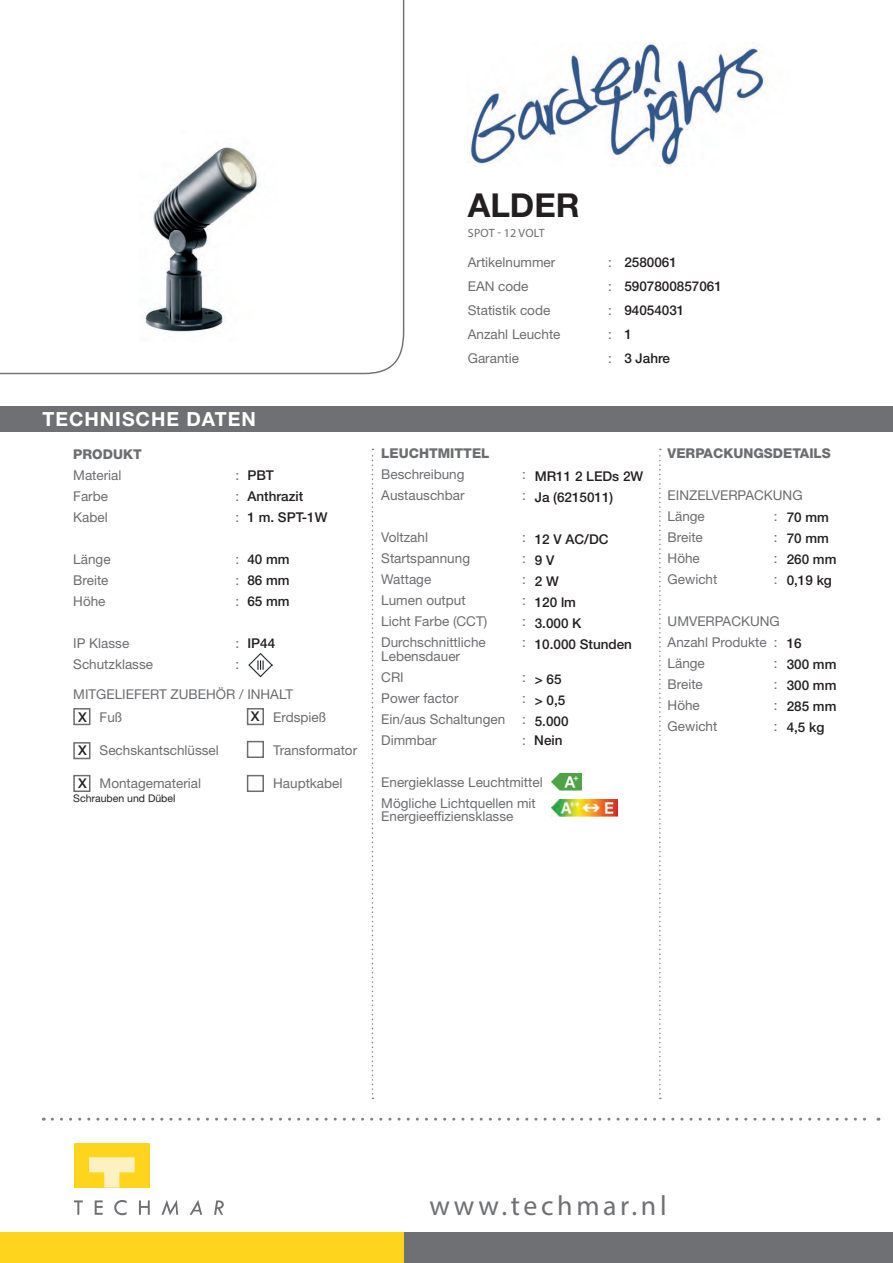
<style>
.page{position:relative;width:893px;height:1263px;background:#fff}
.page>*{position:absolute;margin:0;border:0;box-sizing:border-box;transform-origin:0 0}
.t1{font:700 33px "Helvetica Neue LT Std";color:#231f20}
.t2{font:27.9px "Myriad Pro";letter-spacing:.13em;color:#6f7073}
.t3{font:700 19.5px "Helvetica Neue LT Std";letter-spacing:.05em;color:#fff}
.t4{font:13.5px/21px "Helvetica Neue LT Std";color:#6c6d70}
.t5{font:500 13.5px/21px "Helvetica Neue LT Std";color:#231f20}
.t6{font:800 13.5px "Helvetica Neue LT Std";color:#6c6d70}
.t7{font:12px "Myriad Pro";letter-spacing:.02em;color:#6c6d70}
.t8{font:10.5px "Helvetica Neue LT Std";color:#231f20}
</style>
<div class="page">
<svg style="left:0;top:0;width:405px;height:375px"></svg>
<div style="left:0;top:406px;width:893px;height:26px;background:#6f7073"></div>
<svg style="left:52px;top:1118px;width:827px;height:3px"></svg>
<svg style="left:372px;top:449px;width:1px;height:650px"></svg>
<svg style="left:659px;top:449px;width:2px;height:650px"></svg>
<div style="left:404px;top:1232px;width:489px;height:31px;background:#6f7073"></div>
<div style="left:0;top:1232px;width:404px;height:31px;background:#fed41d"></div>
<svg style="left:74px;top:1200px;width:9px;height:15px"></svg>
<svg style="left:95px;top:1200px;width:8px;height:15px"></svg>
<svg style="left:139px;top:1200px;width:11px;height:15px"></svg>
<svg style="left:190px;top:1200px;width:12px;height:15px"></svg>
<svg style="left:214px;top:1200px;width:10px;height:15px"></svg>
<svg style="left:114px;top:1200px;width:13px;height:15px"></svg>
<svg style="left:161px;top:1200px;width:17px;height:15px"></svg>
<div style="left:74px;top:1143px;width:76px;height:44px;background:#fed41d"></div>
<svg style="left:89px;top:1157px;width:46px;height:30px"></svg>
<img style="left:128px;top:131px;width:150px;height:210px">
<div style="left:73px;top:708px;width:17px;height:17px;border:2px solid #6c6d70"></div>
<div style="left:73px;top:742px;width:17px;height:17px;border:2px solid #6c6d70"></div>
<div style="left:73px;top:775px;width:17px;height:17px;border:2px solid #6c6d70"></div>
<div style="left:247px;top:708px;width:17px;height:17px;border:2px solid #6c6d70"></div>
<div style="left:247px;top:741px;width:17px;height:17px;border:2px solid #6c6d70"></div>
<div style="left:247px;top:775px;width:17px;height:17px;border:2px solid #6c6d70"></div>
<img style="left:248px;top:653px;width:25px;height:24px">
<img style="left:551px;top:774px;width:30px;height:17px">
<img style="left:551px;top:800px;width:66px;height:17px">
<img style="left:469px;top:43px;width:296px;height:124px">
<h3 class="t3" style="left:43px;top:407px;width:215px">TECHNISCHE DATEN</h3>
<p class="t6" style="left:73px;top:446px;width:70px">PRODUKT</p>
<p class="t4" style="left:73px;top:464px;width:50px">Material</p>
<p class="t4" style="left:235px;top:464px;width:5px">:</p>
<p class="t4" style="left:73px;top:485px;width:36px">Farbe</p>
<p class="t4" style="left:235px;top:485px;width:5px">:</p>
<p class="t4" style="left:73px;top:506px;width:36px">Kabel</p>
<p class="t4" style="left:235px;top:506px;width:5px">:</p>
<p class="t4" style="left:73px;top:548px;width:39px">Länge</p>
<p class="t4" style="left:235px;top:548px;width:5px">:</p>
<p class="t4" style="left:73px;top:569px;width:37px">Breite</p>
<p class="t4" style="left:235px;top:569px;width:5px">:</p>
<p class="t4" style="left:73px;top:590px;width:34px">Höhe</p>
<p class="t4" style="left:235px;top:590px;width:5px">:</p>
<p class="t4" style="left:73px;top:632px;width:57px">IP Klasse</p>
<p class="t4" style="left:235px;top:632px;width:5px">:</p>
<p class="t4" style="left:73px;top:653px;width:81px">Schutzklasse</p>
<p class="t4" style="left:235px;top:653px;width:5px">:</p>
<p class="t4" style="left:73px;top:683px;width:221px">MITGELIEFERT ZUBEHÖR / INHALT</p>
<p class="t5" style="left:247px;top:465px;width:82px">PBT<br>Anthrazit<br>1 m. SPT-1W</p>
<p class="t5" style="left:247px;top:549px;width:44px;text-align:justify">40 mm 86 mm 65 mm</p>
<p class="t5" style="left:247px;top:633px;width:29px">IP44</p>
<p class="t5" style="left:78px;top:706px;width:10px">X</p>
<p class="t5" style="left:251px;top:706px;width:10px">X</p>
<p class="t5" style="left:78px;top:739px;width:10px">X</p>
<p class="t5" style="left:78px;top:772px;width:10px">X</p>
<p class="t4" style="left:100px;top:707px;width:24px">Fuß</p>
<p class="t4" style="left:100px;top:740px;width:121px">Sechskantschlüssel</p>
<p class="t4" style="left:100px;top:773px;width:103px">Montagematerial</p>
<p class="t8" style="left:73px;top:792px;width:104px">Schrauben und Dübel</p>
<p class="t4" style="left:273px;top:707px;width:55px">Erdspieß</p>
<p class="t4" style="left:273px;top:740px;width:86px">Transformator</p>
<p class="t4" style="left:273px;top:773px;width:71px">Hauptkabel</p>
<h1 class="t1" style="left:468px;top:185px;width:113px">ALDER</h1>
<p class="t7" style="left:468px;top:225px;width:78px">SPOT - 12 VOLT</p>
<p class="t4" style="left:468px;top:252px;width:89px">Artikelnummer</p>
<p class="t4" style="left:608px;top:252px;width:5px">:</p>
<p class="t4" style="left:468px;top:276px;width:62px">EAN code</p>
<p class="t4" style="left:608px;top:276px;width:5px">:</p>
<p class="t4" style="left:468px;top:300px;width:84px">Statistik code</p>
<p class="t4" style="left:608px;top:300px;width:5px">:</p>
<p class="t4" style="left:468px;top:324px;width:94px">Anzahl Leuchte</p>
<p class="t4" style="left:608px;top:324px;width:5px">:</p>
<p class="t4" style="left:468px;top:348px;width:53px">Garantie</p>
<p class="t4" style="left:608px;top:348px;width:5px">:</p>
<p class="t5" style="left:624px;top:250px;width:99px;line-height:24px">2580061<br>5907800857061<br>94054031<br>1<br>3 Jahre</p>
<p class="t6" style="left:381px;top:445px;width:110px">LEUCHTMITTEL</p>
<p class="t4" style="left:381px;top:464px;width:85px">Beschreibung</p>
<p class="t4" style="left:522px;top:464px;width:5px">:</p>
<p class="t4" style="left:381px;top:485px;width:85px">Austauschbar</p>
<p class="t4" style="left:522px;top:485px;width:5px">:</p>
<p class="t4" style="left:381px;top:527px;width:48px">Voltzahl</p>
<p class="t4" style="left:522px;top:527px;width:5px">:</p>
<p class="t4" style="left:381px;top:548px;width:90px">Startspannung</p>
<p class="t4" style="left:522px;top:548px;width:5px">:</p>
<p class="t4" style="left:381px;top:569px;width:52px">Wattage</p>
<p class="t4" style="left:522px;top:569px;width:5px">:</p>
<p class="t4" style="left:381px;top:590px;width:86px">Lumen output</p>
<p class="t4" style="left:522px;top:590px;width:5px">:</p>
<p class="t4" style="left:381px;top:611px;width:108px">Licht Farbe (CCT)</p>
<p class="t4" style="left:522px;top:611px;width:5px">:</p>
<p class="t4" style="left:381px;top:632px;width:106px">Durchschnittliche</p>
<p class="t4" style="left:522px;top:632px;width:5px">:</p>
<p class="t4" style="left:381px;top:645px;width:80px">Lebensdauer<br>CRI</p>
<p class="t5" style="left:535px;top:465px;width:110px">MR11 2 LEDs 2W<br>Ja (6215011)</p>
<p class="t5" style="left:535px;top:528px;width:99px">12 V AC/DC<br>9 V<br>2 W<br>120 lm<br>3.000 K<br>10.000 Stunden</p>
<p class="t5" style="left:535px;top:668px;width:35px">&gt; 65 &gt; 0,5<br>5.000</p>
<p class="t4" style="left:522px;top:666px;width:5px">:</p>
<p class="t4" style="left:381px;top:687px;width:79px">Power factor</p>
<p class="t4" style="left:522px;top:687px;width:5px">:</p>
<p class="t4" style="left:381px;top:708px;width:126px">Ein/aus Schaltungen</p>
<p class="t4" style="left:522px;top:708px;width:5px">:</p>
<p class="t4" style="left:381px;top:729px;width:57px">Dimmbar</p>
<p class="t4" style="left:522px;top:729px;width:5px">:</p>
<p class="t4" style="left:381px;top:771px;width:163px">Energieklasse Leuchtmittel<br>Mögliche Lichtquellen mit</p>
<p class="t4" style="left:381px;top:806px;width:134px">Energieeffiziensklasse</p>
<p class="t5" style="left:534px;top:729px;width:30px">Nein</p>
<p class="t6" style="left:668px;top:445px;width:165px">VERPACKUNGSDETAILS</p>
<p class="t4" style="left:668px;top:485px;width:136px">EINZELVERPACKUNG<br>Länge</p>
<p class="t5" style="left:787px;top:507px;width:51px">70 mm<br>70 mm<br>260 mm<br>0,19 kg</p>
<p class="t4" style="left:774px;top:506px;width:5px">:</p>
<p class="t4" style="left:668px;top:527px;width:37px">Breite</p>
<p class="t4" style="left:774px;top:527px;width:5px">:</p>
<p class="t4" style="left:668px;top:548px;width:34px">Höhe</p>
<p class="t4" style="left:774px;top:548px;width:5px">:</p>
<p class="t4" style="left:668px;top:569px;width:51px">Gewicht</p>
<p class="t4" style="left:774px;top:569px;width:5px">:</p>
<p class="t4" style="left:668px;top:611px;width:114px">UMVERPACKUNG<br>Anzahl Produkte :<br>Länge</p>
<p class="t5" style="left:787px;top:633px;width:51px">16<br>300 mm<br>300 mm<br>285 mm<br>4,5 kg</p>
<p class="t4" style="left:774px;top:653px;width:5px">:</p>
<p class="t4" style="left:668px;top:674px;width:37px">Breite</p>
<p class="t4" style="left:774px;top:674px;width:5px">:</p>
<p class="t4" style="left:668px;top:695px;width:34px">Höhe</p>
<p class="t4" style="left:774px;top:695px;width:5px">:</p>
<p class="t4" style="left:668px;top:716px;width:51px">Gewicht</p>
<p class="t4" style="left:774px;top:716px;width:5px">:</p>
<h2 class="t2" style="left:429px;top:1188px;width:239px">www.techmar.nl</h2>
</div>
